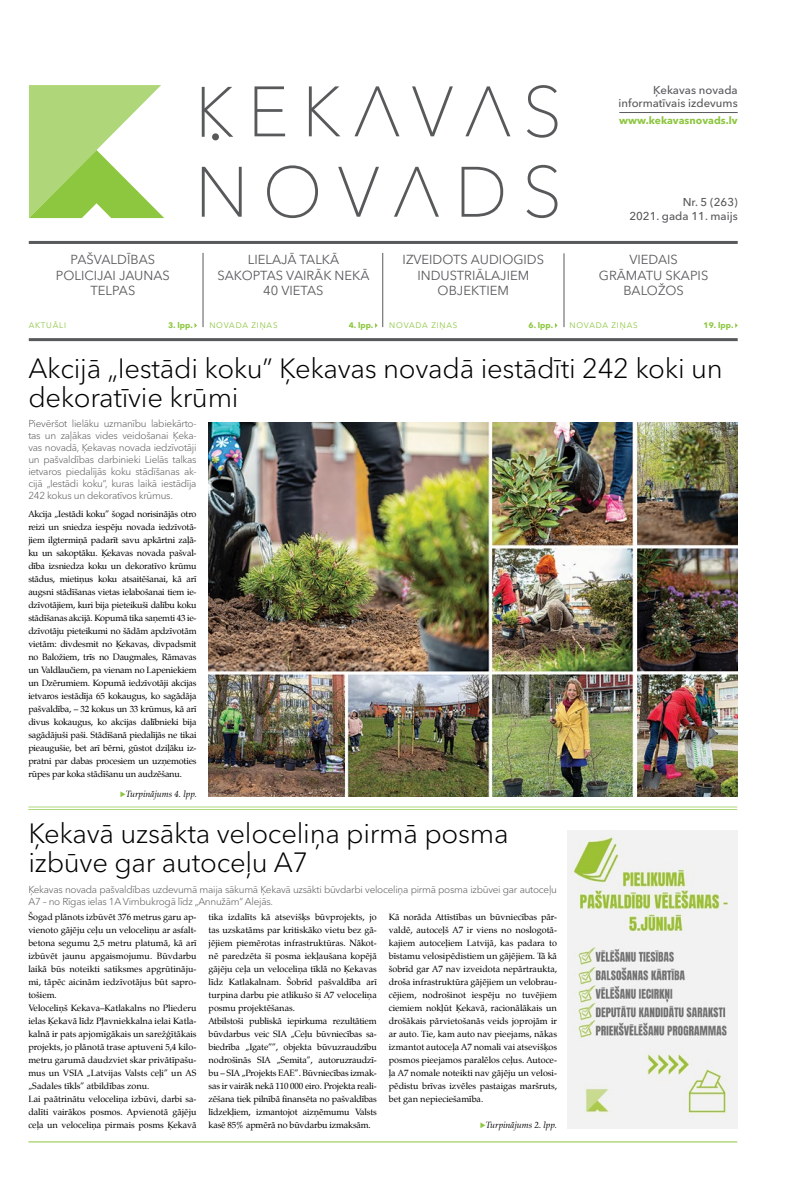
<style>
.page{position:relative;width:794px;height:1191px;background:#fff}
.page>*{position:absolute;margin:0;border:0;box-sizing:border-box;transform-origin:0 0}
.t1{font:300 27.6px/29px "Avenir Next Cyr";letter-spacing:-.01em;color:#000}
.t2{font:13px/15.6px "Avenir Next Cyr";color:#58595b;text-align:center}
.t3{font:500 11.4px/13.6px "Avenir Next Cyr";color:#58595b;text-align:right}
.t4{font:700 10.3px "Avenir Next Cyr";color:#8dc63f}
.t5{font:300 10px/12px "Avenir Next Cyr";letter-spacing:-.025em;color:#58595b;text-align:justify}
.t6{font:9px/13px "Zapf Calligraphic 801 TL";color:#000;text-align:justify}
.t7{font:italic 9px "Zapf Calligraphic 801 TL";color:#000}
.t8{font:8px "Avenir Next Cyr";letter-spacing:.1em;color:#8dc63f}
.t9{font:700 8px "Avenir Next Cyr";color:#8dc63f}
.s1{font-family:"Dienbats";font-style:normal;font-size:7px;color:#8dc63f}
</style>
<div class="page">
<hr style="left:28px;top:1141px;width:709px;height:1px;background:#8dc63f">
<svg style="left:29px;top:85px;width:135px;height:133px"></svg>
<svg style="left:526px;top:164px;width:31px;height:54px"></svg>
<svg style="left:254px;top:86px;width:31px;height:50px"></svg>
<svg style="left:309px;top:86px;width:31px;height:50px"></svg>
<svg style="left:412px;top:86px;width:41px;height:50px"></svg>
<svg style="left:527px;top:85px;width:30px;height:53px"></svg>
<svg style="left:354px;top:86px;width:45px;height:50px"></svg>
<svg style="left:465px;top:86px;width:45px;height:50px"></svg>
<svg style="left:202px;top:87px;width:31px;height:54px"></svg>
<svg style="left:202px;top:167px;width:40px;height:50px"></svg>
<svg style="left:267px;top:165px;width:51px;height:53px"></svg>
<svg style="left:338px;top:167px;width:41px;height:50px"></svg>
<svg style="left:461px;top:167px;width:42px;height:50px"></svg>
<svg style="left:394px;top:167px;width:45px;height:50px"></svg>
<hr style="left:29px;top:241px;width:708px;height:3px;background:#58595b">
<hr style="left:29px;top:338px;width:708px;height:3px;background:#58595b">
<hr style="left:202px;top:253px;width:1px;height:74px;background:#58595b">
<hr style="left:382px;top:253px;width:1px;height:74px;background:#58595b">
<hr style="left:563px;top:253px;width:1px;height:74px;background:#58595b">
<hr style="left:619px;top:112px;width:118px;height:1px;background:#58595b">
<svg style="left:194px;top:323px;width:3px;height:5px"></svg>
<hr style="left:28px;top:806px;width:709px;height:1px;background:#afd779">
<hr style="left:28px;top:809px;width:709px;height:1px;background:#afd779">
<img style="left:209px;top:423px;width:528px;height:373px">
<img style="left:567px;top:831px;width:170px;height:297px">
<p class="t3" style="left:618px;top:83px;width:121px">Ķekavas novada informatīvais izdevums</p>
<p class="t4" style="left:619px;top:114px;width:120px">www.kekavasnovads.lv</p>
<h2 class="t2" style="left:56px;top:252px;width:115px">PAŠVALDĪBAS<br>POLICIJAI JAUNAS<br>TELPAS</h2>
<p class="t8" style="left:29px;top:320px;width:39px">AKTUĀLI</p>
<p class="t9" style="left:168px;top:320px;width:26px">3. lpp.</p>
<h2 class="t2" style="left:217px;top:252px;width:151px">LIELAJĀ TALKĀ<br>SAKOPTAS VAIRĀ K NEKĀ<br>40 VIETAS</h2>
<p class="t8" style="left:209px;top:320px;width:70px">N OVADA ZIŅAS</p>
<p class="t9" style="left:349px;top:320px;width:26px">4. lpp.</p>
<h2 class="t2" style="left:403px;top:252px;width:143px">IZVEIDOTS AUDIOGIDS<br>INDUSTRIĀLAJIEM<br>OBJEKTIEM</h2>
<p class="t8" style="left:389px;top:320px;width:70px">N OVADA ZIŅAS</p>
<p class="t9" style="left:528px;top:320px;width:26px">6. lpp.</p>
<p class="t3" style="left:629px;top:196px;width:110px">Nr. 5 (263)<br>2021. gada 11. maijs</p>
<h2 class="t2" style="left:599px;top:252px;width:111px">VIEDAIS<br>GRĀMATU SKAPIS<br>BALOŽOS</h2>
<p class="t8" style="left:569px;top:320px;width:70px">N OVADA ZIŅAS</p>
<p class="t9" style="left:703px;top:320px;width:31px">19. lpp.</p>
<h1 class="t1" style="left:28px;top:353px;width:696px">Akcijā „Iestādi koku” Ķekavas novadā iestādīti 242 koki un dekoratīvie krūmi</h1>
<p class="t5" style="left:28px;top:417px;width:170px">Pievēršot lielāku uzmanību labiekārto&shy;tas un zaļākas vides veidošanai Ķeka&shy;vas novadā, Ķekavas novada iedzīvotāji un pašvaldības darbinieki Lielās talkas ietvaros piedalījās koku stādīšanas ak&shy;cijā „Iestādi koku”, kuras laikā iestādīja 242 kokus un dekoratīvos krūmus.</p>
<p class="t6" style="left:28px;top:507px;width:170px">Akcija „Iestādi koku” šogad norisinājās otro reizi un sniedza iespēju novada iedzīvotā&shy;jiem ilgtermiņā padarīt savu apkārtni zaļā&shy;ku un sakoptāku. Ķekavas novada pašval&shy;dība izsniedza koku un dekoratīvo krūmu stādus, mietiņus koku atsaitēšanai, kā arī augsni stādīšanas vietas ielabošanai tiem ie&shy;dzīvotājiem, kuri bija pieteikuši dalību koku stādīšanas akcijā. Kopumā tika saņemti 43 ie&shy;dzīvotāju pieteikumi no šādām apdzīvotām vietām: divdesmit no Ķekavas, divpadsmit no Baložiem, trīs no Daugmales, Rāmavas un Valdlaučiem, pa vienam no Lapeniekiem un Dzērumiem. Kopumā iedzīvotāji akcijas ietvaros iestādīja 65 kokaugus, ko sagādāja pašvaldība, – 32 kokus un 33 krūmus, kā arī divus kokaugus, ko akcijas dalībnieki bija sagādājuši paši. Stādīšanā piedalījās ne tikai pieaugušie, bet arī bērni, gūstot dziļāku iz&shy;pratni par dabas procesiem un uzņemoties rūpes par koka stādīšanu un audzēšanu.</p>
<p class="t7" style="left:120px;top:788px;width:78px"><span class="s1">3</span>Turpinājums 4. lpp.</p>
<h1 class="t1" style="left:28px;top:819px;width:482px">Ķekavā uzsākta veloceliņa pirmā posma izbūve gar autoceļu A7</h1>
<p class="t5" style="left:28px;top:883px;width:530px">Ķekavas novada pašvaldības uzdevumā maija sākumā Ķekavā uzsākti būvdarbi veloceliņa pirmā posma izbūvei gar autoceļu<br>A7 – no Rīgas ielas 1A Vimbukrogā līdz „Annužām” Alejās.</p>
<p class="t6" style="left:28px;top:910px;width:170px;text-align:left">Šogad plānots izbūvēt 376 metrus garu ap&shy;vienoto gājēju ceļu un veloceliņu ar asfalt&shy;betona segumu 2,5 metru platumā, kā arī izbūvēt jaunu apgaismojumu. Būvdarbu laikā būs noteikti satiksmes apgrūtināju&shy;mi, tāpēc aicinām iedzīvotājus būt sapro&shy;tošiem.<br>Veloceliņš Kekava–Katlakalns no Pliederu ielas Ķekavā līdz Pļavniekkalna ielai Katla&shy;kalnā ir pats apjomīgākais un sarežģītākais projekts, jo plānotā trase aptuveni 5,4 kilo&shy;metru garumā daudzviet skar privātīpašu&shy;mus un VSIA „Latvijas Valsts ceļi” un AS „Sadales tīkls” atbildības zonu.<br>Lai paātrinātu veloceliņa izbūvi, darbi sa&shy;dalīti vairākos posmos. Apvienotā gājēju ceļa un veloceliņa pirmais posms Ķekavā</p>
<p class="t6" style="left:209px;top:910px;width:170px;text-align:left">tika izdalīts kā atsevišķs būvprojekts, jo tas uzskatāms par kritiskāko vietu bez gā&shy;jējiem piemērotas infrastruktūras. Nākot&shy;nē paredzēta šī posma iekļaušana kopējā gājēju ceļa un veloceliņa tīklā no Ķekavas līdz Katlakalnam. Šobrīd pašvaldība arī turpina darbu pie atlikušo šī A7 veloceliņa posmu projektēšanas.<br>Atbilstoši publiskā iepirkuma rezultātiem būvdarbus veic SIA „Ceļu būvniecības sa&shy;biedrība „Igate””, objekta būvuzraudzību nodrošinās SIA „Semita”, autoruzraudzī&shy;bu – SIA „Projekts EAE”. Būvniecības izmak&shy;sas ir vairāk nekā 110 000 eiro. Projekta reali&shy;zēšana tiek pilnībā finansēta no pašvaldības līdzekļiem, izmantojot aizņēmumu Valsts kasē 85% apmērā no būvdarbu izmaksām.</p>
<p class="t6" style="left:389px;top:910px;width:170px">Kā norāda Attīstības un būvniecības pār&shy;valdē, autoceļš A7 ir viens no noslogotā&shy;kajiem autoceļiem Latvijā, kas padara to bīstamu velosipēdistiem un gājējiem. Tā kā šobrīd gar A7 nav izveidota nepārtraukta, droša infrastruktūra gājējiem un velobrau&shy;cējiem, nodrošinot iespēju no tuvējiem ciemiem nokļūt Ķekavā, racionālākais un drošākais pārvietošanās veids joprojām ir ar auto. Tie, kam auto nav pieejams, nākas izmantot autoceļa A7 nomali vai atsevišķos posmos pieejamos paralēlos ceļus. Autoce&shy;ļa A7 nomale noteikti nav gājēju un velosi&shy;pēdistu brīvas izvēles pastaigas maršruts, bet gan nepieciešamība.</p>
<p class="t7" style="left:480px;top:1119px;width:78px"><span class="s1">3</span>Turpinājums 2. lpp.</p>
</div>
